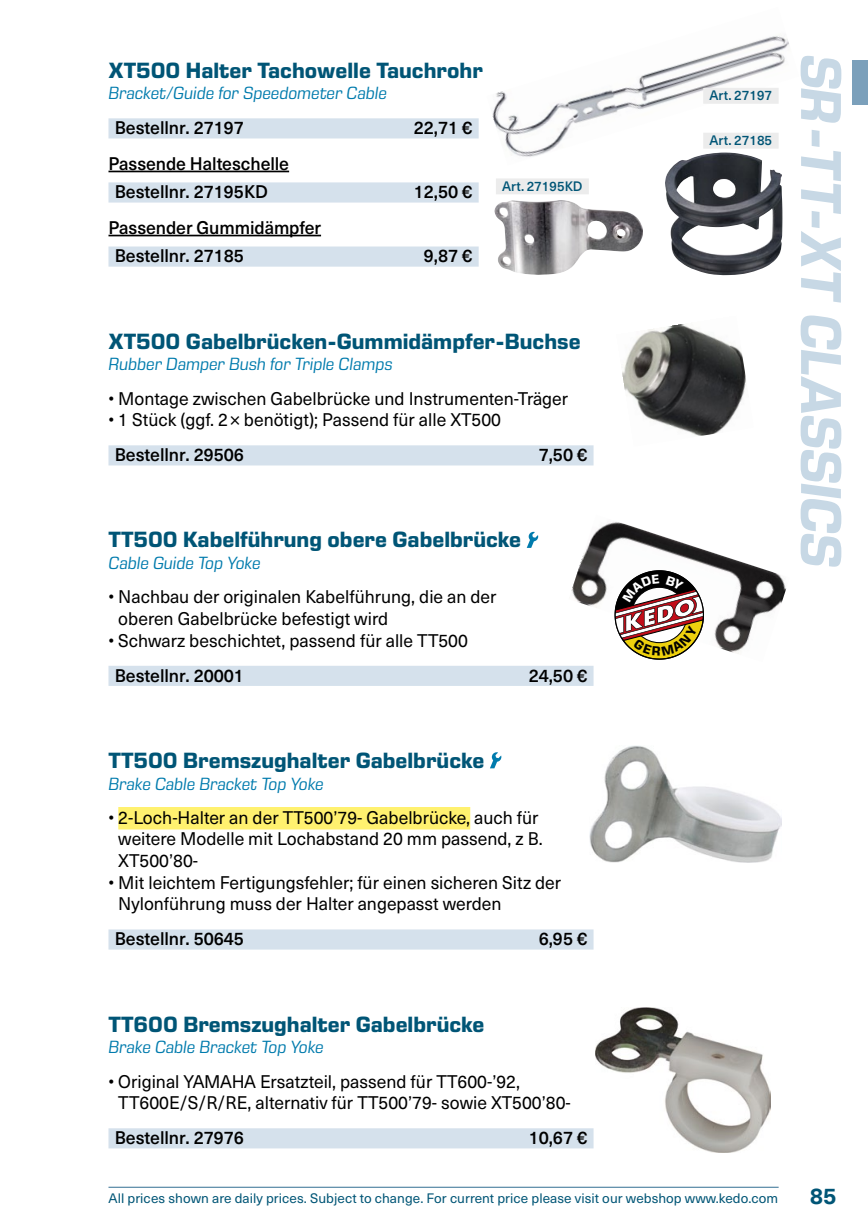
<style>
.page{position:relative;width:868px;height:1225px;background:#fff}
.page>*{position:absolute;margin:0;border:0;box-sizing:border-box;transform-origin:0 0}
.t1{font:italic 700 58.5px "Eurostile Next Pro";letter-spacing:-.02em;color:#c7d8e5}
.t2{font:700 22.5px "Eurostile Next Pro";color:#005576}
.t3{font:700 22.5px "Neue Haas Unica Pro";color:#005576}
.t4{font:18px/21.6px "Neue Haas Unica Pro";color:#000}
.t5{font:500 18px/28.6px "Neue Haas Unica Pro";letter-spacing:-.005em;color:#000}
.t6{font:italic 18px "Eurostile Next Pro";color:#007bad}
.t7{font:13.5px "Neue Haas Unica Pro";letter-spacing:.005em;color:#005576}
.t8{font:500 13.5px "Neue Haas Unica Pro";color:#005576}
</style>
<div class="page">
<hr style="left:108px;top:1186px;width:670px;height:1px;background:#4a7f9f">
<div style="left:851px;top:61px;width:16px;height:44px;background:#7ba0bb"></div>
<div style="left:108px;top:1128px;width:485px;height:20px;background:#d5e1ec"></div>
<div style="left:118px;top:807px;width:352px;height:22px;background:#fff16f"></div>
<svg style="left:490px;top:752px;width:11px;height:16px"></svg>
<div style="left:108px;top:929px;width:485px;height:20px;background:#d5e1ec"></div>
<img style="left:589px;top:745px;width:192px;height:118px">
<img style="left:595px;top:1007px;width:175px;height:145px">
<svg style="left:526px;top:532px;width:12px;height:16px"></svg>
<div style="left:108px;top:666px;width:485px;height:20px;background:#d5e1ec"></div>
<img style="left:571px;top:522px;width:216px;height:131px">
<div style="left:108px;top:445px;width:485px;height:20px;background:#d5e1ec"></div>
<img style="left:622px;top:324px;width:124px;height:112px">
<img style="left:492px;top:36px;width:297px;height:121px">
<hr style="left:108px;top:171px;width:181px;height:1px;background:#000">
<hr style="left:108px;top:235px;width:213px;height:1px;background:#000">
<div style="left:108px;top:118px;width:370px;height:20px;background:#d5e1ec"></div>
<div style="left:108px;top:182px;width:370px;height:20px;background:#d5e1ec"></div>
<svg style="left:108px;top:246px;width:370px;height:21px;background:#d6e2ec"></svg>
<img style="left:665px;top:153px;width:117px;height:122px">
<img style="left:494px;top:200px;width:149px;height:75px">
<div style="left:703px;top:88px;width:75px;height:16px;background:#ececec"></div>
<div style="left:703px;top:133px;width:75px;height:16px;background:#ececec"></div>
<div style="left:496px;top:178px;width:92px;height:16px;background:#ececec"></div>
<svg style="left:610px;top:570px;width:98px;height:90px"></svg>
<p class="t2" style="left:108px;top:57px;width:376px">XT500 Halter Tachowelle Tauchrohr</p>
<p class="t6" style="left:108px;top:83px;width:280px">Bracket/Guide for Speedometer Cable</p>
<p class="t5" style="left:115px;top:114px;width:131px">Bestellnr. 27197</p>
<p class="t5" style="left:414px;top:114px;width:60px">22,71 €</p>
<p class="t5" style="left:115px;top:149px;width:176px;text-indent:-6px">Passende Halteschelle<br>Bestellnr. 27195KD</p>
<p class="t5" style="left:414px;top:178px;width:60px">12,50 €</p>
<p class="t5" style="left:115px;top:213px;width:208px;text-indent:-6px">Passender Gummidämpfer<br>Bestellnr. 27185</p>
<p class="t5" style="left:424px;top:242px;width:50px">9,87 €</p>
<p class="t8" style="left:502px;top:178px;width:82px">Art. 27195KD</p>
<p class="t2" style="left:108px;top:328px;width:473px">XT500 Gabelbrücken-Gummidämpfer-Buchse</p>
<p class="t6" style="left:108px;top:354px;width:285px">Rubber Damper Bush for Triple Clamps</p>
<p class="t4" style="left:108px;top:388px;width:461px">• Montage zwischen Gabelbrücke und Instrumenten-Träger</p>
<p class="t4" style="left:108px;top:409px;width:394px">• 1 Stück (ggf. 2× benötigt); Passend für alle XT500</p>
<p class="t5" style="left:115px;top:441px;width:131px">Bestellnr. 29506</p>
<p class="t5" style="left:538px;top:441px;width:50px">7,50 €</p>
<p class="t2" style="left:108px;top:527px;width:414px">TT500 Kabelführung obere Gabelbrücke</p>
<p class="t6" style="left:108px;top:553px;width:153px">Cable Guide Top Yoke</p>
<p class="t4" style="left:118px;top:586px;width:380px;text-indent:-10px">• Nachbau der originalen Kabelführung, die an der oberen Gabelbrücke befestigt wird</p>
<p class="t4" style="left:108px;top:630px;width:361px">• Schwarz beschichtet, passend für alle TT500</p>
<p class="t5" style="left:115px;top:661px;width:131px">Bestellnr. 20001</p>
<p class="t5" style="left:528px;top:661px;width:60px">24,50 €</p>
<p class="t2" style="left:108px;top:747px;width:377px">TT500 Bremszughalter Gabelbrücke</p>
<p class="t6" style="left:108px;top:773px;width:217px">Brake Cable Bracket Top Yoke</p>
<p class="t4" style="left:118px;top:807px;width:426px;text-indent:-10px">• 2-Loch-Halter an der TT500ʼ79- Gabelbrücke, auch für weitere Modelle mit Lochabstand 20 mm passend, z B.<br>XT500ʼ80-</p>
<p class="t4" style="left:118px;top:871px;width:444px;text-indent:-10px">• Mit leichtem Fertigungsfehler; für einen sicheren Sitz der<br>Nylonführung muss der Halter angepasst werden</p>
<p class="t5" style="left:115px;top:925px;width:131px">Bestellnr. 50645</p>
<p class="t5" style="left:538px;top:925px;width:50px">6,95 €</p>
<p class="t2" style="left:108px;top:1011px;width:377px">TT600 Bremszughalter Gabelbrücke</p>
<p class="t6" style="left:108px;top:1037px;width:217px">Brake Cable Bracket Top Yoke</p>
<p class="t4" style="left:118px;top:1070px;width:454px;text-indent:-10px">• Original YAMAHA Ersatzteil, passend für TT600-ʼ92,<br>TT600E/S/R/RE, alternativ für TT500ʼ79- sowie XT500ʼ80-</p>
<p class="t5" style="left:115px;top:1123px;width:131px">Bestellnr. 27976</p>
<p class="t5" style="left:528px;top:1123px;width:60px">10,67 €</p>
<p class="t8" style="left:709px;top:87px;width:64px">Art. 27197</p>
<p class="t8" style="left:709px;top:132px;width:64px">Art. 27185</p>
<h1 class="t1" style="left:853px;top:54px;width:515px;rotate:90deg">SR-TT-XT Classics</h1>
<p class="t7" style="left:108px;top:1190px;width:671px">All prices shown are daily prices. Subject to change. For current price please visit our webshop www.kedo.com</p>
<p class="t3" style="left:809px;top:1182px;width:28px">85</p>
</div>
